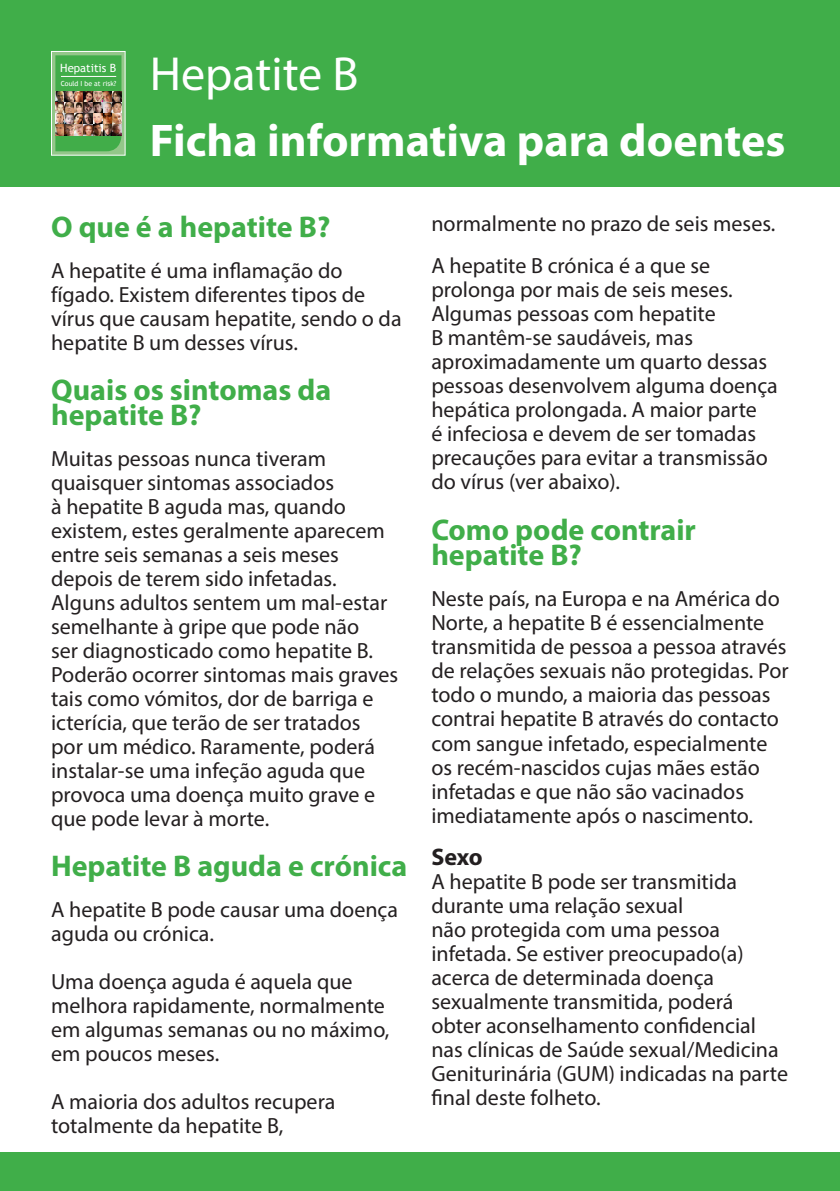
<style>
.page{position:relative;width:840px;height:1191px;background:#fff}
.page>*{position:absolute;margin:0;border:0;box-sizing:border-box;transform-origin:0 0}
.t1{font:48px "Myriad Pro";color:#fff}
.t2{font:700 46px "Myriad Pro";color:#fff}
.Main_Heading{font:700 30px/25px "Myriad Pro";color:#40ae49}
.Body_Text_Heading{font:700 24px "Myriad Pro";color:#231f20}
.Body_Text{font:22px/24px "Myriad Pro";color:#231f20}
.t3{font:11.4px "Trebuchet MS";color:#fff}
.t4{font:7px "Trebuchet MS";color:#fff}
</style>
<div class="page">
<div style="left:0;top:0;width:839px;height:186px;background:#40ae49"></div>
<div style="left:0;top:1152px;width:839px;height:39px;background:#40ae49"></div>
<img style="left:51px;top:51px;width:75px;height:105px">
<p class="t3" style="left:60px;top:62px;width:58px">Hepatitis B</p>
<p class="t1" style="left:150px;top:44px;width:210px">Hepatite B</p>
<p class="t2" style="left:150px;top:110px;width:636px">Ficha informativa para doentes</p>
<p class="t4" style="left:61px;top:79px;width:57px">Could I be at risk?</p>
<p class="Main_Heading" style="left:51px;top:213px;width:281px">O que é a hepatite B?</p>
<p class="Body_Text" style="left:51px;top:258px;width:352px">A hepatite é uma inflamação do fígado. Existem diferentes tipos de vírus que causam hepatite, sendo o da hepatite B um desses vírus.</p>
<p class="Main_Heading" style="left:51px;top:376px;width:281px">Quais os sintomas da hepatite B?</p>
<p class="Body_Text" style="left:51px;top:446px;width:348px">Muitas pessoas nunca tiveram quaisquer sintomas associados<br>à hepatite B aguda mas, quando existem, estes geralmente aparecem entre seis semanas a seis meses depois de terem sido infetadas.<br>Alguns adultos sentem um mal-estar semelhante à gripe que pode não<br>ser diagnosticado como hepatite B.<br>Poderão ocorrer sintomas mais graves tais como vómitos, dor de barriga e icterícia, que terão de ser tratados<br>por um médico. Raramente, poderá instalar-se uma infeção aguda que provoca uma doença muito grave e que pode levar à morte.</p>
<p class="Main_Heading" style="left:51px;top:852px;width:357px">Hepatite B aguda e crónica</p>
<p class="Body_Text" style="left:51px;top:897px;width:348px">A hepatite B pode causar uma doença aguda ou crónica.</p>
<p class="Body_Text" style="left:51px;top:969px;width:340px">Uma doença aguda é aquela que melhora rapidamente, normalmente em algumas semanas ou no máximo, em poucos meses.</p>
<p class="Body_Text" style="left:51px;top:1089px;width:285px">A maioria dos adultos recupera totalmente da hepatite B,</p>
<p class="Body_Text" style="left:431px;top:211px;width:345px">normalmente no prazo de seis meses.</p>
<p class="Body_Text" style="left:431px;top:253px;width:348px">A hepatite B crónica é a que se prolonga por mais de seis meses.<br>Algumas pessoas com hepatite<br>B mantêm-se saudáveis, mas aproximadamente um quarto dessas pessoas desenvolvem alguma doença hepática prolongada. A maior parte<br>é infeciosa e devem de ser tomadas precauções para evitar a transmissão do vírus (ver abaixo).</p>
<p class="Main_Heading" style="left:431px;top:517px;width:266px">Como pode contrair hepatite B?</p>
<p class="Body_Text" style="left:431px;top:586px;width:358px">Neste país, na Europa e na América do Norte, a hepatite B é essencialmente transmitida de pessoa a pessoa através de relações sexuais não protegidas. Por todo o mundo, a maioria das pessoas contrai hepatite B através do contacto com sangue infetado, especialmente os recém-nascidos cujas mães estão infetadas e que não são vacinados imediatamente após o nascimento.</p>
<p class="Body_Text_Heading" style="left:431px;top:840px;width:53px">Sexo</p>
<p class="Body_Text" style="left:431px;top:868px;width:358px">A hepatite B pode ser transmitida durante uma relação sexual<br>não protegida com uma pessoa infetada. Se estiver preocupado(a) acerca de determinada doença sexualmente transmitida, poderá obter aconselhamento confidencial nas clínicas de Saúde sexual/Medicina<br>Geniturinária (GUM) indicadas na parte final deste folheto.</p>
</div>
